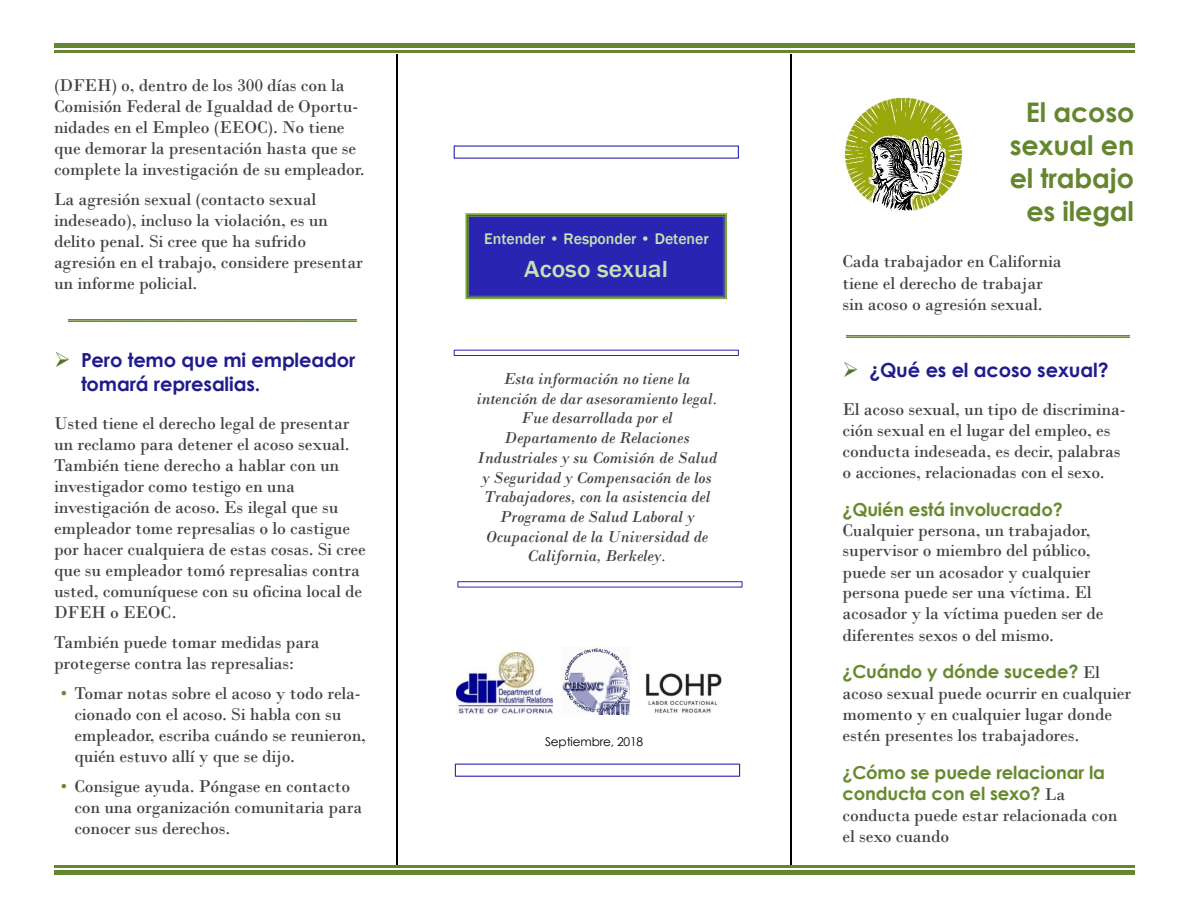
<style>
.page{position:relative;width:1188px;height:918px;background:#fff}
.page>*{position:absolute;margin:0;border:0;box-sizing:border-box;transform-origin:0 0}
.t1{font:700 27px/33.2px "Century Gothic";letter-spacing:-.005em;color:#64862e;text-align:right}
.t2{font:500 24px "Franklin Gothic";letter-spacing:.005em;color:#c7e1b5;scale:1.07 1}
.t3{font:700 19.5px/24.2px "Century Gothic";letter-spacing:-.01em;color:#211c8c}
.t4{font:18px/21px "Bodoni MT";letter-spacing:-.01em;color:#404040}
.t5{font:700 18px/21.3px "Century Gothic";letter-spacing:-.01em;color:#67892f}
.t6{font:18px "Bodoni MT";color:#67892f}
.t7{font:17.25px "Bodoni MT";color:#67892f}
.t8{font:italic 16.5px/19.6px "Bodoni MT";color:#404040;text-align:center}
.t9{font:500 15.9px "Franklin Gothic";color:#c7e1b5}
.t10{font:12px "Century Gothic";letter-spacing:-.015em;color:#000}
.s1{color:#567327}
.s2{color:#67892f}
.s3{font-family:"Bodoni MT";font-weight:400;color:#404040}
</style>
<div class="page">
<hr style="left:69px;top:319px;width:288px;height:1px;background:#67892f">
<hr style="left:69px;top:321px;width:288px;height:1px;background:#67892f">
<hr style="left:847px;top:335px;width:283px;height:1px;background:#67892f">
<hr style="left:847px;top:337px;width:283px;height:1px;background:#67892f">
<hr style="left:396px;top:54px;width:2px;height:814px;background:#000">
<hr style="left:791px;top:54px;width:1px;height:814px;background:#000">
<div style="left:454px;top:350px;width:285px;height:6px;border:1px solid #2b24b2"></div>
<div style="left:455px;top:764px;width:285px;height:13px;border:1px solid #2b24b2"></div>
<hr style="left:54px;top:44px;width:1080px;height:4px;background:#64862e">
<hr style="left:54px;top:50px;width:1080px;height:3px;background:#64862e">
<hr style="left:54px;top:870px;width:1080px;height:4px;background:#64862e">
<hr style="left:54px;top:866px;width:1080px;height:2px;background:#64862e">
<svg style="left:465px;top:213px;width:262px;height:86px;background:#322fa8"></svg>
<img style="left:456px;top:653px;width:96px;height:61px">
<img style="left:562px;top:648px;width:67px;height:66px">
<img style="left:645px;top:674px;width:77px;height:39px">
<img style="left:844px;top:97px;width:119px;height:114px">
<p class="t4" style="left:54px;top:75px;width:312px">(DFEH) o, dentro de los 300 días con la Comisión Federal de Igualdad de Oportu&shy;nidades en el Empleo (EEOC). No tiene que demorar la presentación hasta que se complete la investigación de su empleador.</p>
<p class="t4" style="left:54px;top:189px;width:310px">La agresión sexual (contacto sexual indeseado), incluso la violación, es un delito penal. Si cree que ha sufrido agresión en el trabajo, considere presentar un informe policial.</p>
<p class="t7" style="left:69px;top:303px;width:290px">__________________________________</p>
<h3 class="t3" style="left:81px;top:347px;width:276px;text-indent:-27px"><span class="s1">➢</span> Pero temo que mi empleador tomará represalias.</h3>
<p class="t4" style="left:54px;top:413px;width:313px">Usted tiene el derecho legal de presentar un reclamo para detener el acoso sexual.<br>También tiene derecho a hablar con un investigador como testigo en una investigación de acoso. Es ilegal que su empleador tome represalias o lo castigue por hacer cualquiera de estas cosas. Si cree que su empleador tomó represalias contra usted, comuníquese con su oficina local de DFEH o EEOC.</p>
<p class="t4" style="left:54px;top:632px;width:267px">También puede tomar medidas para protegerse contra las represalias:</p>
<p class="t4" style="left:74px;top:682px;width:293px;text-indent:-14px"><span class="s2">•</span> Tomar notas sobre el acoso y todo rela&shy;cionado con el acoso. Si habla con su empleador, escriba cuándo se reunieron, quién estuvo allí y que se dijo.</p>
<p class="t4" style="left:74px;top:775px;width:289px;text-indent:-14px"><span class="s2">•</span> Consigue ayuda. Póngase en contacto con una organización comunitaria para conocer sus derechos.</p>
<p class="t9" style="left:484px;top:230px;width:226px">Entender • Responder • Detener</p>
<p class="t2" style="left:524px;top:255px;width:136px">Acoso sexual</p>
<p class="t8" style="left:476px;top:369px;width:243px">Esta información no tiene la intención de dar asesoramiento legal.<br>Fue desarrollada por el<br>Departamento de Relaciones<br>Industriales y su Comisión de Salud y Seguridad y Compensación de los<br>Trabajadores, con la asistencia del<br>Programa de Salud Laboral y<br>Ocupacional de la Universidad de<br>California, Berkeley.</p>
<p class="t10" style="left:545px;top:734px;width:100px">Septiembre, 2018</p>
<h2 class="t1" style="left:1010px;top:94px;width:126px">El acoso sexual en el trabajo es ilegal</h2>
<p class="t4" style="left:843px;top:250px;width:221px;line-height:21.6px">Cada trabajador en California tiene el derecho de trabajar sin acoso o agresión sexual.</p>
<p class="t6" style="left:847px;top:318px;width:285px">________________________________</p>
<h3 class="t3" style="left:843px;top:357px;width:268px"><span class="s1">➢</span> ¿Qué es el acoso sexual?</h3>
<p class="t4" style="left:842px;top:399px;width:284px">El acoso sexual, un tipo de discrimina&shy;ción sexual en el lugar del empleo, es conducta indeseada, es decir, palabras o acciones, relacionadas con el sexo.</p>
<h4 class="t5" style="left:843px;top:498px;width:222px">¿Quién está involucrado?</h4>
<p class="t4" style="left:843px;top:519px;width:263px">Cualquier persona, un trabajador, supervisor o miembro del público, puede ser un acosador y cualquier persona puede ser una víctima. El acosador y la víctima pueden ser de diferentes sexos o del mismo.</p>
<h4 class="t5" style="left:843px;top:660px;width:259px">¿Cuándo y dónde sucede? <span class="s3">El</span></h4>
<p class="t4" style="left:843px;top:682px;width:290px">acoso sexual puede ocurrir en cualquier momento y en cualquier lugar donde estén presentes los trabajadores.</p>
<h4 class="t5" style="left:843px;top:761px;width:264px">¿Cómo se puede relacionar la conducta con el sexo? <span class="s3">La</span></h4>
<p class="t4" style="left:843px;top:804px;width:277px">conducta puede estar relacionada con el sexo cuando</p>
</div>
